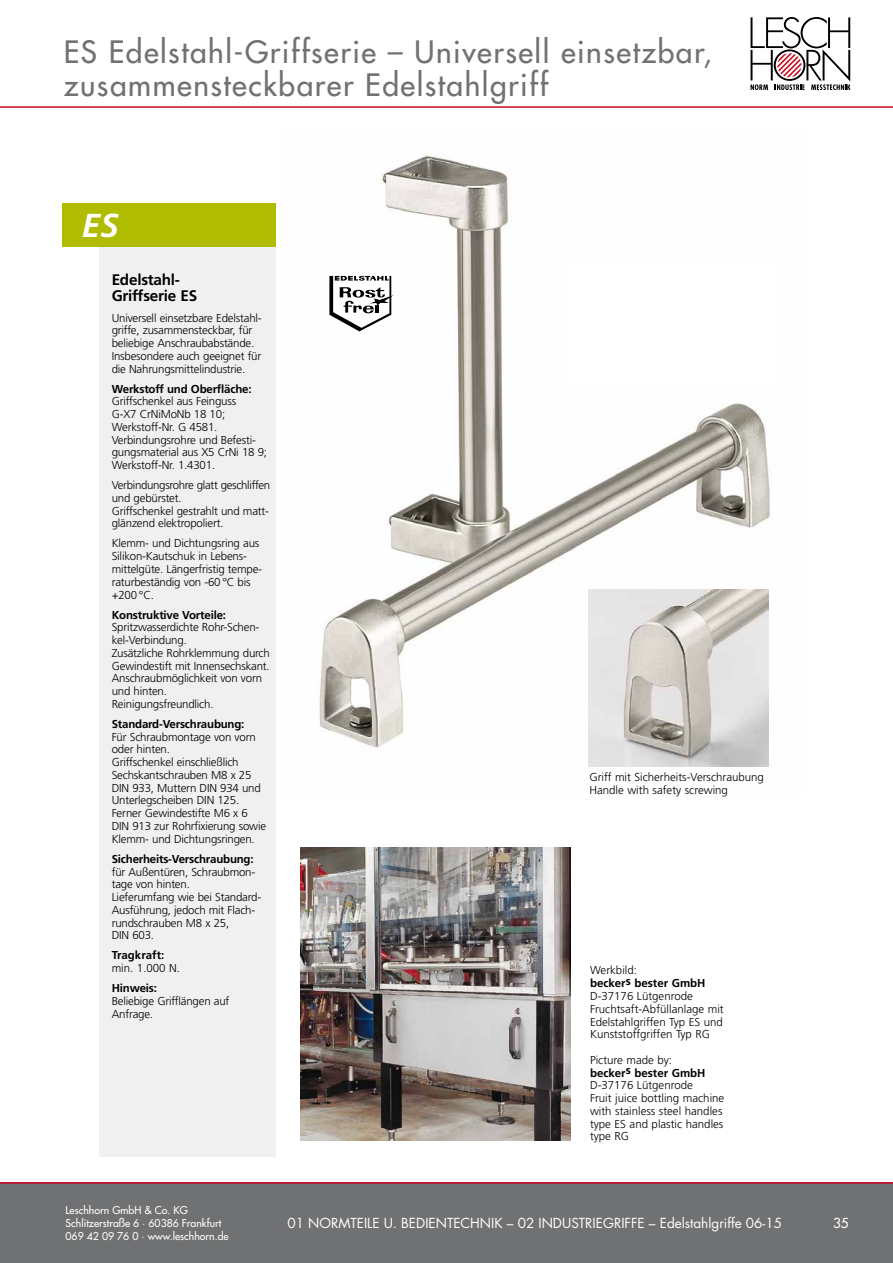
<style>
.page{position:relative;width:893px;height:1263px;background:#fff}
.page>*{position:absolute;margin:0;border:0;box-sizing:border-box;transform-origin:0 0}
.t1{font:italic 700 33.15px "Frutiger LT Std";color:#fff}
.t2{font:500 30px/33px "Futura Std";letter-spacing:.05em;color:#707172}
.t3{font:700 15.3px/16.6px "Frutiger LT Std";letter-spacing:-.015em;color:#000}
.t4{font:13.5px "Futura Std";color:#fff}
.t5{font:500 13.5px "Futura Std";color:#fff}
.t6{font:300 11.55px/12.8px "Frutiger";letter-spacing:-.015em;color:#000}
.t7{font:700 11.55px "Frutiger LT Std";letter-spacing:-.015em;color:#000}
.t8{font:500 10.5px/12.6px "Futura Std";color:#fff}
.s1{font-weight:400}
</style>
<div class="page">
<div style="left:0;top:1182px;width:893px;height:81px;background:#707172"></div>
<hr style="left:0;top:1182px;width:893px;height:2px;background:#cd071e">
<hr style="left:0;top:106px;width:893px;height:2px;background:#cd071e">
<svg style="left:750px;top:17px;width:100px;height:73px"></svg>
<div style="left:100px;top:128px;width:176px;height:1029px;background:#f0f0f1"></div>
<div style="left:63px;top:204px;width:213px;height:43px;background:#b0bc00"></div>
<img style="left:319px;top:155px;width:452px;height:612px">
<img style="left:300px;top:847px;width:270px;height:293px">
<svg style="left:326px;top:273px;width:68px;height:62px"></svg>
<img style="left:589px;top:589px;width:179px;height:178px">
<div style="left:567px;top:264px;width:209px;height:123px;background:#fff"></div>
<div style="left:58px;top:125px;width:223px;height:77px;background:#fff"></div>
<h2 class="t2" style="left:64px;top:36px;width:649px">ES Edelstahl-Griffserie – Universell einsetzbar, zusammensteckbarer Edelstahlgriff</h2>
<h1 class="t1" style="left:82px;top:206px;width:38px">ES</h1>
<h3 class="t3" style="left:112px;top:271px;width:87px">Edelstahl-<br>Griffserie ES</h3>
<p class="t6" style="left:112px;top:311px;width:151px">Universell einsetzbare Edel stahl - griffe, zusammensteckbar, für beliebige Anschraub abstände.<br>Insbesondere auch geeignet für die Nahrungsmittel industrie.</p>
<p class="t7" style="left:112px;top:382px;width:141px">Werkstoff und Oberfläche:</p>
<p class="t6" style="left:112px;top:395px;width:157px">Griffschenkel aus Feinguss<br>G-X7 CrNiMoNb 18 10;<br>Werk stoff-Nr. G 4581.<br>Verbindungsrohre und Befes ti&shy;gungsmaterial aus X5 CrNi 18 9;<br>Werkstoff-Nr. 1.4301.</p>
<p class="t6" style="left:112px;top:479px;width:160px">Verbindungsrohre glatt ge schlif fen und gebürstet.<br>Griffschenkel gestrahlt und matt&shy;glänzend elektropoliert.</p>
<p class="t6" style="left:112px;top:537px;width:152px">Klemm- und Dichtungsring aus<br>Silikon-Kautschuk in Lebens - mittelgüte. Länger fristig tempe&shy;raturbeständig von -60 °C bis +200 °C.</p>
<p class="t7" style="left:112px;top:608px;width:116px">Konstruktive Vorteile:</p>
<p class="t6" style="left:112px;top:621px;width:160px">Spritzwasserdichte Rohr-Schen - kel-Verbindung.<br>Zusätzliche Rohrklemmung durch<br>Gewindestift mit Innen sechskant.<br>Anschraub möglich keit von vorn und hinten.<br>Reinigungsfreundlich.</p>
<p class="t7" style="left:112px;top:717px;width:134px">Standard-Verschraubung:</p>
<p class="t6" style="left:112px;top:730px;width:156px">Für Schraubmontage von vorn oder hinten.<br>Griffschenkel einschließlich<br>Sechskantschrauben M8 x 25<br>DIN 933, Muttern DIN 934 und<br>Unterlegscheiben DIN 125.<br>Ferner Gewindestifte M6 x 6<br>DIN 913 zur Rohrfixierung sowie<br>Klemm- und Dichtungs ringen.</p>
<p class="t7" style="left:112px;top:852px;width:143px">Sicherheits-Verschraubung:</p>
<p class="t6" style="left:112px;top:865px;width:151px">für Außentüren, Schraub mon - tage von hinten.<br>Liefer umfang wie bei Standard-<br>Ausführung, jedoch mit Flach - rundschrauben M8 x 25,<br>DIN 603.</p>
<p class="t7" style="left:112px;top:948px;width:54px">Tragkraft:</p>
<p class="t6" style="left:112px;top:962px;width:70px">min. 1.000 N.</p>
<p class="t7" style="left:112px;top:981px;width:47px">Hinweis:</p>
<p class="t6" style="left:112px;top:994px;width:119px">Beliebige Grifflängen auf<br>An frage.</p>
<p class="t6" style="left:589px;top:770px;width:176px">Griff mit Sicherheits-Verschraubung<br>Handle with safety screwing</p>
<p class="t6" style="left:590px;top:964px;width:49px">Werkbild:</p>
<p class="t7" style="left:590px;top:976px;width:117px">beckers bester GmbH</p>
<p class="t6" style="left:590px;top:989px;width:135px">D-37176 Lütgenrode<br>Fruchtsaft-Abfüllanlage mit<br>Edelstahlgriffen Typ ES und<br>Kunststoffgriffen Typ RG</p>
<p class="t6" style="left:590px;top:1053px;width:84px">Picture made by:</p>
<p class="t7" style="left:590px;top:1066px;width:117px">beckers bester GmbH</p>
<p class="t6" style="left:590px;top:1079px;width:136px">D-37176 Lütgenrode<br>Fruit juice bottling machine with stainless steel handles type ES and plastic handles type RG</p>
<p class="t8" style="left:66px;top:1204px;width:165px">Leschhorn GmbH &amp; Co. KG<br>Schlitzerstraße 6 <span class="s1">·</span> 60386 Frankfurt<br>069 42 09 76 0 <span class="s1">·</span> www.leschhorn.de</p>
<p class="t4" style="left:287px;top:1214px;width:299px">01 NORMTEILE U. BEDIENTECHN IK – 02 INDUSTRIE</p>
<p class="t4" style="left:603px;top:1214px;width:180px">GRI FFE – EDELSTAHLGRIFFE 06-15</p>
<p class="t5" style="left:833px;top:1215px;width:17px">35</p>
</div>
